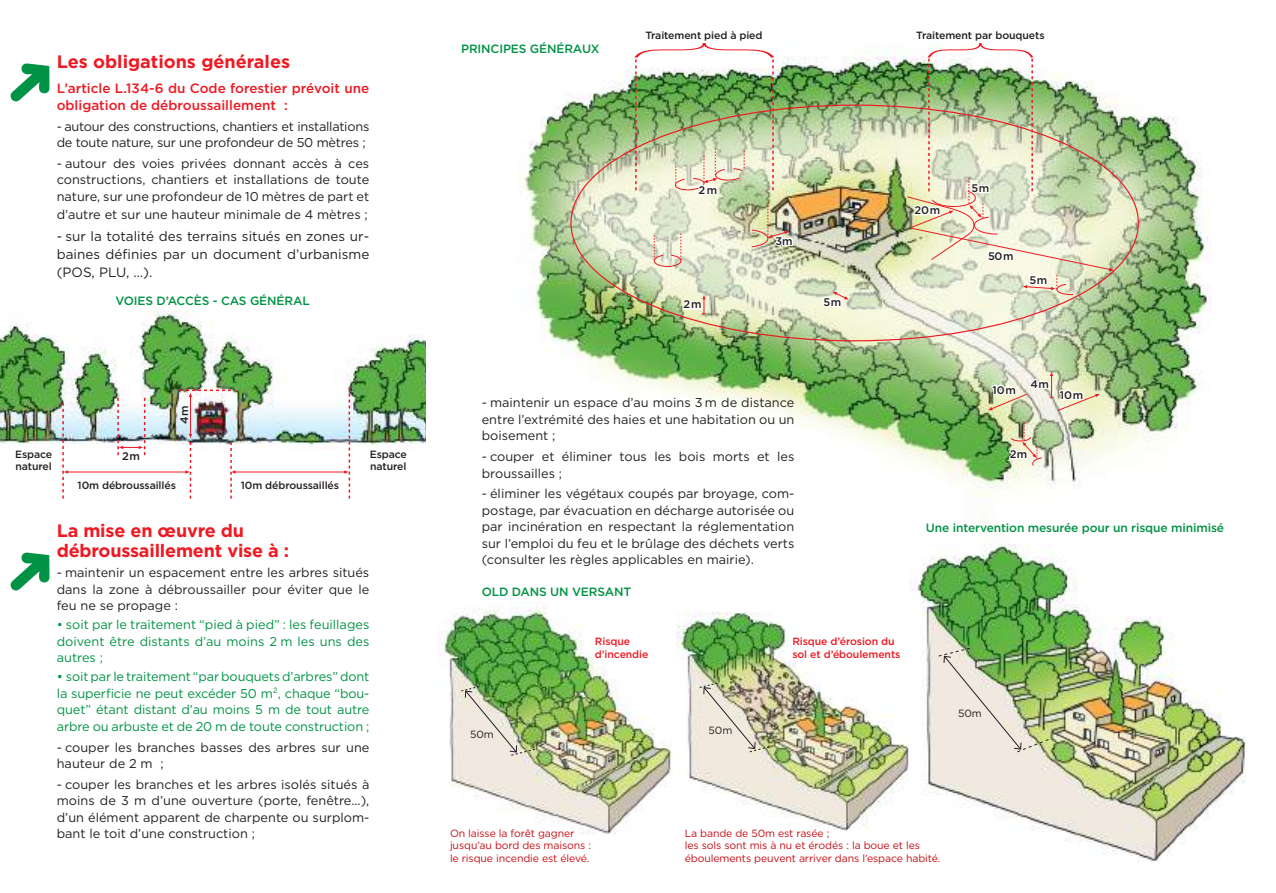
<style>
.page{position:relative;width:1276px;height:893px;background:#fff}
.page>*{position:absolute;margin:0;border:0;box-sizing:border-box;transform-origin:0 0}
.t1{font:700 18px/19.5px "Gotham";letter-spacing:-.01em;color:#ef1923}
.t2{font:13.5px/18px "Gotham";color:#241f1f;text-align:justify}
.t3{font:500 13.5px/16.5px "Gotham";color:#ef1923}
.t4{font:12.75px/16.5px "Gotham";color:#241f1f;text-align:justify}
.t5{font:12.75px/16.5px "Gotham";letter-spacing:-.01em;color:#009345;text-align:justify}
.t6{font:12.75px/16.5px "Gotham";letter-spacing:-.02em;color:#241f1f}
.t7{font:500 12px "Gotham";letter-spacing:-.01em;color:#009345}
.t8{font:500 11.1px "Gotham";letter-spacing:.05em;color:#241f1f}
.t9{font:10.5px/12.6px "Gotham";letter-spacing:-.01em;color:#c60e16}
.t10{font:500 10.5px/12px "Gotham";letter-spacing:-.01em;color:#241f1f}
.t11{font:500 10.5px/12.6px "Gotham";letter-spacing:-.01em;color:#ef1923}
.t12{font:10.5px "Gotham";letter-spacing:-.01em;color:#241f1f}
</style>
<div class="page">
<img style="left:438px;top:607px;width:234px;height:226px">
<img style="left:461px;top:686px;width:74px;height:70px">
<img style="left:676px;top:613px;width:233px;height:217px">
<img style="left:699px;top:683px;width:75px;height:69px">
<img style="left:519px;top:46px;width:692px;height:451px">
<svg style="left:679px;top:295px;width:27px;height:19px"></svg>
<svg style="left:653px;top:233px;width:29px;height:34px"></svg>
<svg style="left:820px;top:292px;width:28px;height:16px"></svg>
<svg style="left:988px;top:372px;width:111px;height:40px;background:#dfddc3"></svg>
<img style="left:751px;top:203px;width:43px;height:45px">
<svg style="left:1005px;top:422px;width:37px;height:45px;background:#d1d0b1"></svg>
<img style="left:634px;top:43px;width:140px;height:153px">
<img style="left:907px;top:43px;width:207px;height:252px">
<img style="left:909px;top:544px;width:337px;height:318px">
<img style="left:938px;top:648px;width:111px;height:104px">
<img style="left:0;top:311px;width:425px;height:138px">
<hr style="left:67px;top:472px;width:121px;height:1px;background:#ef1923">
<svg style="left:62px;top:403px;width:6px;height:96px"></svg>
<hr style="left:235px;top:472px;width:111px;height:1px;background:#ef1923">
<svg style="left:230px;top:442px;width:6px;height:57px"></svg>
<svg style="left:344px;top:388px;width:6px;height:111px"></svg>
<hr style="left:190px;top:395px;width:1px;height:39px;background:#ef1923">
<svg style="left:185px;top:434px;width:7px;height:65px"></svg>
<svg style="left:180px;top:390px;width:51px;height:7px"></svg>
<svg style="left:117px;top:398px;width:28px;height:57px"></svg>
<h1 class="t1" style="left:57px;top:52px;width:235px">Les obligations générales</h1>
<p class="t3" style="left:57px;top:80px;width:314px">L’article L.134-6 du Code forestier prévoit une obligation de débroussaillement :</p>
<p class="t6" style="left:57px;top:118px;width:314px">- autour des constructions, chantiers et installations de toute nature, sur une profondeur de 50 mètres ;</p>
<p class="t4" style="left:57px;top:155px;width:314px">- autour des voies privées donnant accès à ces constructions, chantiers et installations de toute nature, sur une profondeur de 10 mètres de part et</p>
<p class="t4" style="left:57px;top:206px;width:313px">d’autre et sur une hauteur minimale de 4 mètres ;</p>
<p class="t2" style="left:57px;top:227px;width:314px">- sur la totalité des terrains situés en zones ur&shy;baines définies par un document d’urbanisme (POS, PLU, …).</p>
<p class="t7" style="left:115px;top:293px;width:17px">Voies</p>
<p class="t7" style="left:157px;top:293px;width:21px">d’acc</p>
<p class="t7" style="left:194px;top:293px;width:37px">ès - cas</p>
<p class="t7" style="left:250px;top:293px;width:44px">général</p>
<p class="t8" style="left:177px;top:424px;width:20px;rotate:-90deg">4m</p>
<p class="t10" style="left:15px;top:448px;width:39px">Espace naturel</p>
<p class="t10" style="left:370px;top:448px;width:39px">Espace naturel</p>
<p class="t8" style="left:122px;top:449px;width:19px">2m</p>
<p class="t10" style="left:78px;top:479px;width:100px">10m débroussaillés</p>
<p class="t10" style="left:241px;top:479px;width:100px">10m débroussaillés</p>
<h1 class="t1" style="left:57px;top:521px;width:234px">La mise en œuvre du débroussaillement vise à :</h1>
<p class="t4" style="left:57px;top:564px;width:314px">- maintenir un espacement entre les arbres situés dans la zone à débroussailler pour éviter que le feu ne se propage :</p>
<p class="t5" style="left:57px;top:616px;width:314px">• soit par le traitement “pied à pied” : les feuillages doivent être distants d’au moins 2 m les uns des autres ;</p>
<p class="t5" style="left:57px;top:668px;width:314px">• soit par le traitement “par bouquets d’arbres” dont la superficie ne peut excéder 50 m², chaque “bou&shy;quet” étant distant d’au moins 5 m de tout autre arbre ou arbuste et de 20 m de toute construction ;</p>
<p class="t4" style="left:57px;top:739px;width:314px">- couper les branches basses des arbres sur une hauteur de 2 m ;</p>
<p class="t4" style="left:57px;top:776px;width:314px">- couper les branches et les arbres isolés situés à moins de 3 m d’une ouverture (porte, fenêtre...), d’un élément apparent de charpente ou surplom&shy;bant le toit d’une construction ;</p>
<p class="t7" style="left:461px;top:41px;width:9px">principes</p>
<p class="t7" style="left:530px;top:41px;width:44px">générau</p>
<p class="t7" style="left:591px;top:41px;width:10px">x</p>
<p class="t10" style="left:645px;top:29px;width:119px">Traitement pied à pied</p>
<p class="t10" style="left:916px;top:29px;width:130px">Traitement par bouquets</p>
<p class="t8" style="left:698px;top:182px;width:20px">2m</p>
<p class="t8" style="left:683px;top:297px;width:20px">2m</p>
<p class="t8" style="left:775px;top:233px;width:19px">3m</p>
<p class="t8" style="left:823px;top:294px;width:19px">5m</p>
<p class="t8" style="left:914px;top:203px;width:27px">20m</p>
<p class="t8" style="left:971px;top:181px;width:19px">5m</p>
<p class="t8" style="left:988px;top:248px;width:27px">50m</p>
<p class="t8" style="left:1029px;top:272px;width:19px">5m</p>
<p class="t4" style="left:482px;top:394px;width:314px">- maintenir un espace d’au moins 3 m de distance entre l’extrémité des haies et une habitation ou un boisement ;</p>
<p class="t4" style="left:482px;top:448px;width:314px">- couper et éliminer tous les bois morts et les broussailles ;</p>
<p class="t4" style="left:482px;top:485px;width:314px">- éliminer les végétaux coupés par broyage, com&shy;postage, par évacuation en décharge autorisée ou par incinération en respectant la réglementation sur l’emploi du feu et le brûlage des déchets verts (consulter les règles applicables en mairie).</p>
<p class="t7" style="left:482px;top:584px;width:40px">OLD dans</p>
<p class="t7" style="left:550px;top:584px;width:32px">un versant</p>
<p class="t11" style="left:595px;top:635px;width:55px">Risque d’incendie</p>
<p class="t12" style="left:470px;top:727px;width:25px">50m</p>
<p class="t12" style="left:708px;top:724px;width:25px">50m</p>
<p class="t11" style="left:792px;top:635px;width:110px">Risque d’érosion du sol et d’éboulements</p>
<p class="t8" style="left:992px;top:383px;width:25px">10m</p>
<p class="t8" style="left:1030px;top:377px;width:20px">4m</p>
<p class="t8" style="left:1060px;top:387px;width:25px">10m</p>
<p class="t8" style="left:1010px;top:447px;width:19px">2m</p>
<p class="t7" style="left:926px;top:520px;width:300px">Une intervention mesurée pour un risque minimisé</p>
<p class="t12" style="left:958px;top:706px;width:25px">50m</p>
<p class="t9" style="left:450px;top:826px;width:143px">On laisse la forêt gagner jusqu’au bord des maisons : le risque incendie est élevé.</p>
<p class="t9" style="left:685px;top:826px;width:257px">La bande de 50m est rasée ;<br>les sols sont mis à nu et érodés : la boue et les éboulements peuvent arriver dans l’espace habité.</p>
</div>
